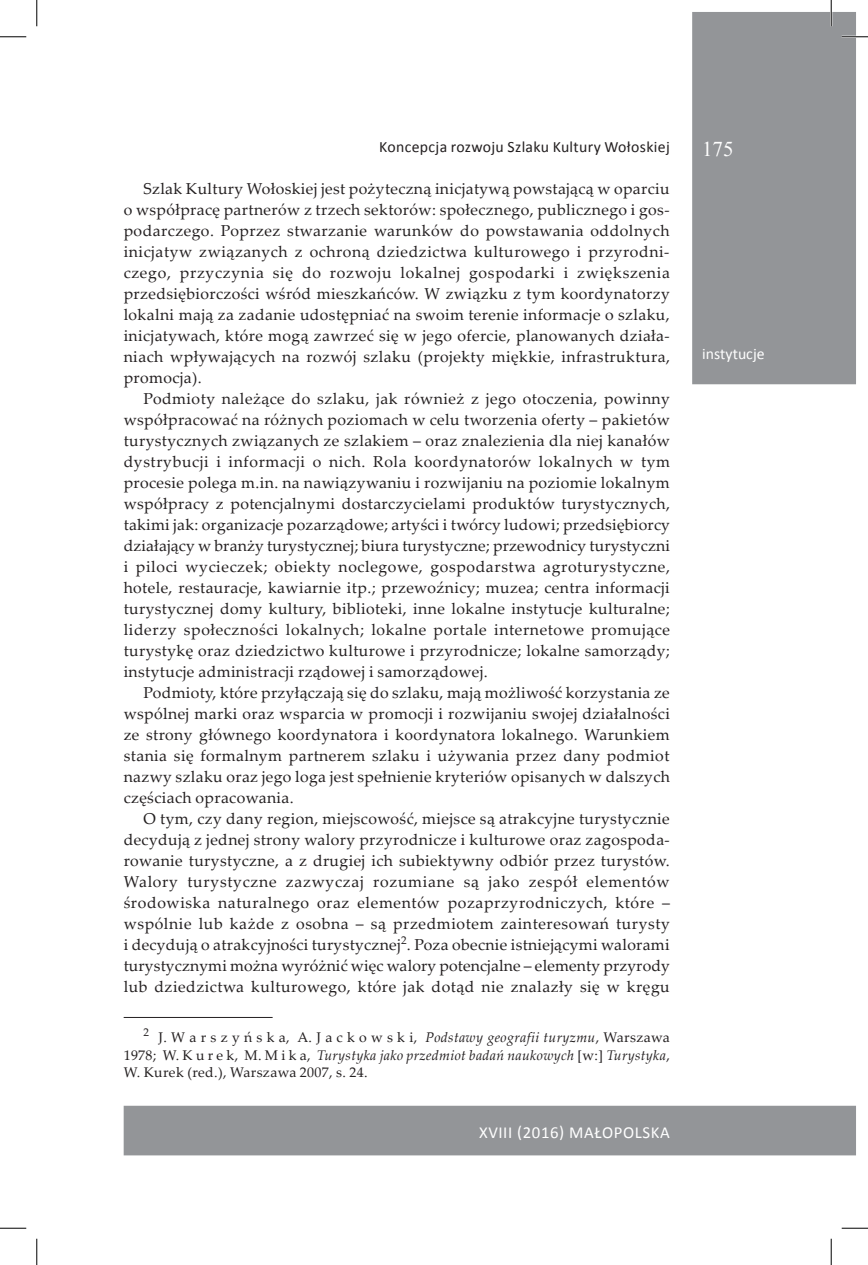
<style>
.page{position:relative;width:868px;height:1265px;background:#fff}
.page>*{position:absolute;margin:0;border:0;box-sizing:border-box;transform-origin:0 0}
.t1{font:21px "Times New Roman";color:#fff}
.t2{font:16.8px "Calibri";letter-spacing:.035em;color:#fff}
.tekst_glowny{font:15.75px/21px "Palatino Linotype";letter-spacing:.025em;color:#231f20;text-align:justify}
.t3{font:15.75px "Calibri";letter-spacing:.025em;color:#231f20}
.t4{font:15.75px "Calibri";letter-spacing:.005em;color:#fff}
.przypis{font:14px/17.5px "Palatino Linotype";letter-spacing:.025em;color:#231f20;text-align:justify}
.przypis-2{font:11.2px "Palatino Linotype";color:#231f20}
.s1{font-style:italic}
</style>
<div class="page">
<div style="left:692px;top:13px;width:162px;height:370px;background:#939598"></div>
<div style="left:692px;top:12px;width:163px;height:372px;border:2px solid #939598"></div>
<div style="left:124px;top:1106px;width:730px;height:48px;background:#939598"></div>
<div style="left:124px;top:1105px;width:731px;height:50px;border:2px solid #939598"></div>
<hr style="left:124px;top:1016px;width:148px;height:1px;background:#231f20">
<hr style="left:841px;top:36px;width:26px;height:2px;background:#fff">
<hr style="left:829px;top:0;width:3px;height:26px;background:#fff">
<svg style="left:0;top:36px;width:26px;height:1px"></svg>
<svg style="left:841px;top:36px;width:26px;height:1px"></svg>
<svg style="left:0;top:1227px;width:26px;height:1px"></svg>
<svg style="left:841px;top:1227px;width:26px;height:1px"></svg>
<svg style="left:36px;top:0;width:1px;height:26px"></svg>
<svg style="left:36px;top:1238px;width:1px;height:26px"></svg>
<svg style="left:830px;top:0;width:1px;height:26px"></svg>
<svg style="left:830px;top:1238px;width:1px;height:26px"></svg>
<p class="t3" style="left:379px;top:137px;width:292px">Koncepcja rozwoju Szlaku Kultury Wołoskiej</p>
<p class="tekst_glowny" style="left:124px;top:177px;width:547px;text-indent:20px">Szlak Kultury Wołoskiej jest pożyteczną inicjatywą powstającą w oparciu o współpracę partnerów z trzech sektorów: społecznego, publicznego i gos&shy;podarczego. Poprzez stwarzanie warunków do powstawania oddolnych inicjatyw związanych z ochroną dziedzictwa kulturowego i przyrodni&shy;czego, przyczynia się do rozwoju lokalnej gospodarki i zwiększenia przedsiębiorczości wśród mieszkańców. W związku z tym koordynatorzy lokalni mają za zadanie udostępniać na swoim terenie informacje o szlaku, inicjatywach, które mogą zawrzeć się w jego ofercie, planowanych działa&shy;niach wpływających na rozwój szlaku (projekty miękkie, infrastruktura, promocja).</p>
<p class="tekst_glowny" style="left:124px;top:387px;width:547px;text-indent:20px">Podmioty należące do szlaku, jak również z jego otoczenia, powinny współpracować na różnych poziomach w celu tworzenia oferty – pakietów turystycznych związanych ze szlakiem – oraz znalezienia dla niej kanałów dystrybucji i informacji o nich. Rola koordynatorów lokalnych w tym procesie polega m.in. na nawiązywaniu i rozwijaniu na poziomie lokalnym współpracy z potencjalnymi dostarczycielami produktów turystycznych, takimi jak: organizacje pozarządowe; artyści i twórcy ludowi; przedsiębiorcy działający w branży turystycznej; biura turystyczne; przewodnicy turystyczni i piloci wycieczek; obiekty noclegowe, gospodarstwa agroturystyczne, hotele, restauracje, kawiarnie itp.; przewoźnicy; muzea; centra informacji turystycznej domy kultury, biblioteki, inne lokalne instytucje kulturalne; liderzy społeczności lokalnych; lokalne portale internetowe promujące turystykę oraz dziedzictwo kulturowe i przyrodnicze; lokalne samorządy; instytucje administracji rządowej i samorządowej.</p>
<p class="tekst_glowny" style="left:124px;top:681px;width:547px;text-indent:20px">Podmioty, które przyłączają się do szlaku, mają możliwość korzystania ze wspólnej marki oraz wsparcia w promocji i rozwijaniu swojej działalności ze strony głównego koordynatora i koordynatora lokalnego. Warunkiem stania się formalnym partnerem szlaku i używania przez dany podmiot nazwy szlaku oraz jego loga jest spełnienie kryteriów opisanych w dalszych częściach opracowania.</p>
<p class="tekst_glowny" style="left:124px;top:807px;width:547px;text-indent:20px">O tym, czy dany region, miejscowość, miejsce są atrakcyjne turystycznie decydują z jednej strony walory przyrodnicze i kulturowe oraz zagospoda&shy;rowanie turystyczne, a z drugiej ich subiektywny odbiór przez turystów.<br>Walory turystyczne zazwyczaj rozumiane są jako zespół elementów środowiska naturalnego oraz elementów pozaprzyrodniczych, które – wspólnie lub każde z osobna – są przedmiotem zainteresowań turysty i decydują o atrakcyjności turystycznej<sup>2</sup>. Poza obecnie istniejącymi walorami turystycznymi można wyróżnić więc walory potencjalne – elementy przyrody lub dziedzictwa kulturowego, które jak dotąd nie znalazły się w kręgu</p>
<p class="przypis-2" style="left:143px;top:1023px;width:7px">2</p>
<p class="przypis" style="left:124px;top:1027px;width:547px;text-indent:35px">J. W a r s z y ń s k a, A. J a c k o w s k i, <span class="s1">Podstawy geografii turyzmu</span>, Warszawa 1978; W. K u r e k, M. M i k a, <span class="s1">Turystyka jako przedmiot badań naukowych</span> [w:] <span class="s1">Turystyka</span>, W. Kurek (red.), Warszawa 2007, s. 24.</p>
<p class="t2" style="left:479px;top:1121px;width:192px">XVIII (2016) maŁopolska</p>
<h1 class="t1" style="left:701px;top:134px;width:33px">175</h1>
<p class="t4" style="left:701px;top:343px;width:64px">instytucje</p>
</div>
